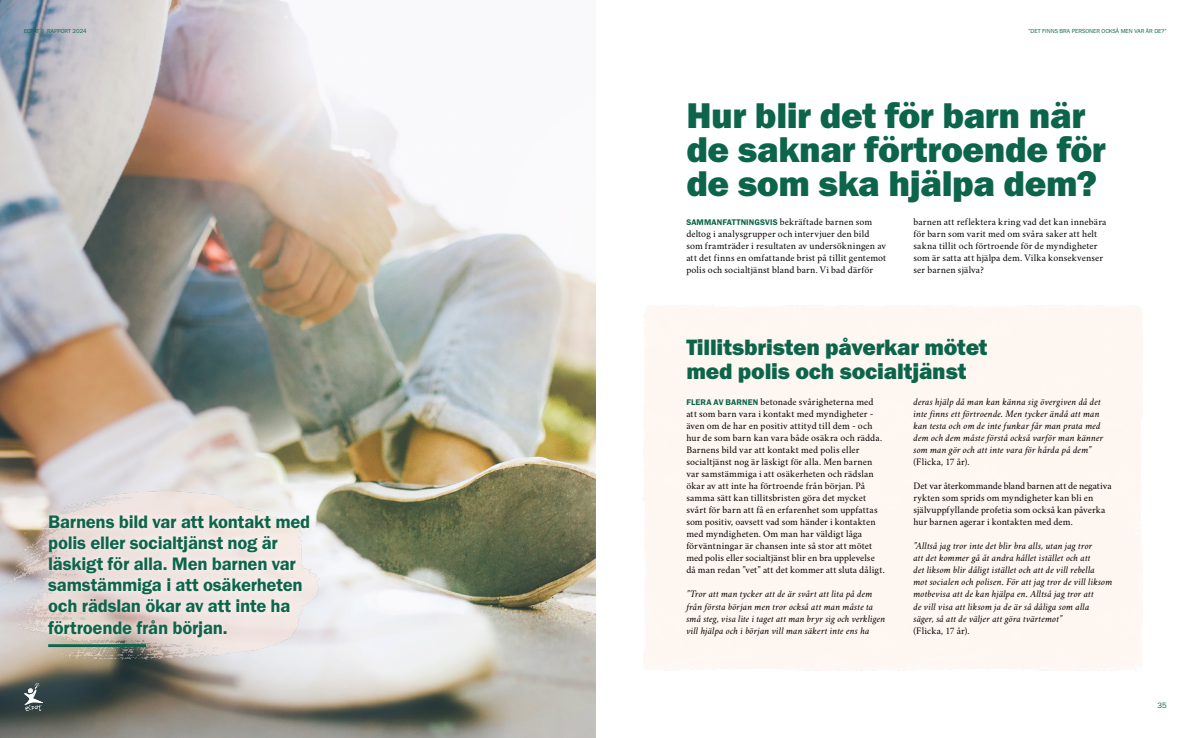
<style>
.page{position:relative;width:1191px;height:738px;background:#fff}
.page>*{position:absolute;margin:0;border:0;box-sizing:border-box;transform-origin:0 0}
.t1{font:37px/34px "Franklin Gothic URW Hea";letter-spacing:-.015em;color:#0c654a}
.t2{font:23px/24px "Franklin Gothic URW Hea";letter-spacing:-.01em;color:#0c654a}
.t3{font:18.7px/21.1px "Franklin Gothic URW Dem";letter-spacing:-.015em;color:#0c654a}
.t4{font:10px/12px "Crimson";letter-spacing:.01em;color:#000}
.t5{font:italic 10px/12px "Crimson";letter-spacing:.01em;color:#000}
.t6{font:8px "Franklin Gothic URW Boo";color:#0c654a}
.t7{font:6px "Franklin Gothic URW Boo";color:#0c654a}
.s1{font-family:"Franklin Gothic URW Dem";font-size:8.5px;color:#0c654a}
</style>
<div class="page">
<img style="left:0;top:0;width:595px;height:737px">
<img style="left:0;top:479px;width:345px;height:190px">
<hr style="left:48px;top:643px;width:98px;height:3px;background:#0c654a">
<div style="left:42px;top:508px;width:274px;height:134px;background:#fff;opacity:.75"></div>
<img style="left:24px;top:682px;width:19px;height:28px">
<p class="t7" style="left:24px;top:27px;width:64px">ECPAT I RAPPORT 2024</p>
<p class="t7" style="left:1028px;top:27px;width:140px">”DET FINNS BRA PERSONER OCKSÅ MEN VAR ÄR DE?”</p>
<h3 class="t3" style="left:48px;top:510px;width:264px">Barnens bild var att kontakt med polis eller socialtjänst nog är läskigt för alla. Men barnen var samstämmiga i att osäkerheten och rädslan ökar av att inte ha förtroende från början.</h3>
<h1 class="t1" style="left:686px;top:97px;width:421px">Hur blir det för barn när de saknar förtroende för de som ska hjälpa dem?</h1>
<p class="t4" style="left:686px;top:214px;width:201px"><span class="s1">SAMMANFATTNINGSVIS</span> bekräftade barnen som deltog i analysgrupper och intervjuer den bild som framträder i resultaten av undersökningen av att det finns en omfattande brist på tillit gentemot polis och socialtjänst bland barn. Vi bad därför</p>
<p class="t4" style="left:913px;top:214px;width:194px">barnen att reflektera kring vad det kan innebära för barn som varit med om svåra saker att helt sakna tillit och förtroende för de myndigheter som är satta att hjälpa dem. Vilka konsekvenser ser barnen själva?</p>
<h2 class="t2" style="left:686px;top:334px;width:303px">Tillitsbristen påverkar mötet med polis och socialtjänst</h2>
<p class="t5" style="left:913px;top:395px;width:191px">deras hjälp då man kan känna sig övergiven då det inte finns ett förtroende. Men tycker ändå att man kan testa och om de inte funkar får man prata med dem och dem måste förstå också varför man känner som man gör och att inte vara för hårda på dem”</p>
<p class="t4" style="left:913px;top:454px;width:57px">(Flicka, 17 år).</p>
<p class="t4" style="left:913px;top:478px;width:200px">Det var återkommande bland barnen att de negativa rykten som sprids om myndigheter kan bli en självuppfyllande profetia som också kan påverka hur barnen agerar i kontakten med dem.</p>
<p class="t5" style="left:913px;top:539px;width:200px">”Alltså jag tror inte det blir bra alls, utan jag tror<br>att det kommer gå åt andra hållet istället och att<br>det liksom blir dåligt istället och att de vill rebella<br>mot socialen och polisen. För att jag tror de vill liksom motbevisa att de kan hjälpa en. Alltså jag tror att<br>de vill visa att liksom ja de är så dåliga som alla säger, så att de väljer att göra tvärtemot”</p>
<p class="t4" style="left:913px;top:622px;width:57px">(Flicka, 17 år).</p>
<p class="t4" style="left:686px;top:394px;width:200px"><span class="s1">FLERA AV BARNEN</span> betonade svårigheterna med att som barn vara i kontakt med myndigheter - även om de har en positiv attityd till dem - och hur de som barn kan vara både osäkra och rädda.<br>Barnens bild var att kontakt med polis eller socialtjänst nog är läskigt för alla. Men barnen var samstämmiga i att osäkerheten och rädslan ökar av att inte ha förtroende från början. På samma sätt kan tillitsbristen göra det mycket svårt för barn att få en erfarenhet som uppfattas som positiv, oavsett vad som händer i kontakten med myndigheten. Om man har väldigt låga förväntningar är chansen inte så stor att mötet med polis eller socialtjänst blir en bra upplevelse då man redan ”vet” att det kommer att sluta dåligt.</p>
<p class="t5" style="left:686px;top:587px;width:201px">”Tror att man tycker att de är svårt att lita på dem från första början men tror också att man måste ta små steg, visa lite i taget att man bryr sig och verkligen vill hjälpa och i början vill man säkert inte ens ha</p>
<p class="t6" style="left:1157px;top:699px;width:11px">35</p>
</div>
